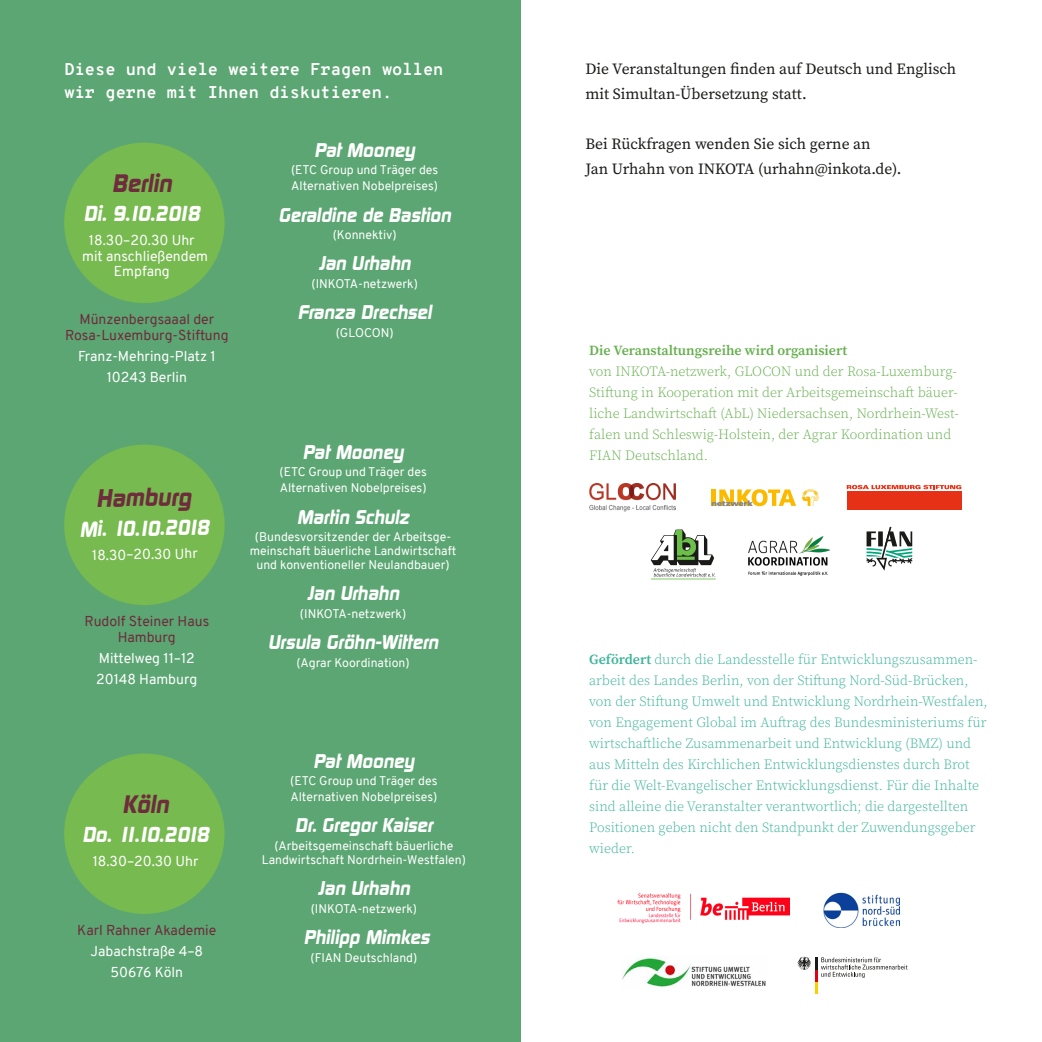
<style>
.page{position:relative;width:1042px;height:1042px;background:#fff}
.page>*{position:absolute;margin:0;border:0;box-sizing:border-box;transform-origin:0 0}
.t1{font:italic 800 24.5px "Digital Serial";color:#6e2c3d}
.t2{font:italic 800 21px "Digital Serial";letter-spacing:-.145em;color:#fff}
.t3{font:italic 800 19.25px "Digital Serial";color:#fff}
.t4{font:700 16.62px/22.8px "Overpass Mono";color:#fff}
.t5{font:15.58px/24.8px "Source Serif Pro";color:#1a1a18}
.t6{font:300 14px/21px "Source Serif Pro";color:#3cb49a}
.t7{font:300 14px/21px "Source Serif Pro";color:#65b04e}
.t8{font:14px/21px "Overpass";color:#fff;text-align:center}
.t9{font:14px/15.8px "Overpass";color:#6e2c3d;text-align:center}
.t10{font:600 14px "Source Serif Pro";color:#65b04e}
.t11{font:12.25px/15.8px "Overpass";color:#fff}
.s1{font-weight:600}
</style>
<div class="page">
<svg style="left:711px;top:489px;width:85px;height:17px"></svg>
<svg style="left:802px;top:489px;width:17px;height:17px"></svg>
<img style="left:589px;top:484px;width:87px;height:27px">
<svg style="left:847px;top:485px;width:114px;height:4px"></svg>
<div style="left:847px;top:491px;width:114px;height:19px;background:#e63117"></div>
<svg style="left:866px;top:527px;width:46px;height:44px"></svg>
<svg style="left:651px;top:529px;width:65px;height:50px"></svg>
<img style="left:748px;top:537px;width:81px;height:38px">
<img style="left:617px;top:893px;width:172px;height:31px">
<img style="left:823px;top:892px;width:76px;height:35px">
<svg style="left:797px;top:957px;width:110px;height:36px"></svg>
<img style="left:622px;top:957px;width:144px;height:30px">
<div style="left:0;top:0;width:521px;height:1042px;background:#5ca673"></div>
<svg style="left:64px;top:142px;width:161px;height:161px"></svg>
<svg style="left:64px;top:444px;width:161px;height:161px"></svg>
<svg style="left:64px;top:753px;width:161px;height:161px"></svg>
<p class="t4" style="left:64px;top:58px;width:380px">Diese und viele weitere Fragen wollen wir gerne mit Ihnen diskutieren.</p>
<h1 class="t1" style="left:112px;top:168px;width:61px">Berlin</h1>
<h2 class="t2" style="left:84px;top:201px;width:117px">Di. 9.10.2018</h2>
<p class="t8" style="left:82px;top:232px;width:127px;line-height:15.8px">18.30–20.30 Uhr mit anschließendem<br>Empfang</p>
<p class="t9" style="left:65px;top:312px;width:165px">Münzenbergsaaal der<br>Rosa-Luxemburg-Stiftung</p>
<p class="t8" style="left:78px;top:346px;width:139px">Franz-Mehring-Platz 1<br>10243 Berlin</p>
<h3 class="t3" style="left:314px;top:139px;width:102px">Pat Mooney</h3>
<p class="t11" style="left:291px;top:162px;width:149px">(ETC Group und Träger des<br>Alternativen Nobelpreises)</p>
<h3 class="t3" style="left:278px;top:203px;width:174px">Geraldine de Bastion</h3>
<p class="t11" style="left:333px;top:227px;width:65px">(Konnektiv)</p>
<h3 class="t3" style="left:319px;top:252px;width:93px">Jan Urhahn</h3>
<p class="t11" style="left:311px;top:276px;width:108px">(INKOTA-netzwerk)</p>
<h3 class="t3" style="left:298px;top:301px;width:135px">Franza Drechsel</h3>
<p class="t11" style="left:336px;top:325px;width:59px">(GLOCON)</p>
<h1 class="t1" style="left:96px;top:483px;width:96px;rotate:-1deg">Hamburg</h1>
<h2 class="t2" style="left:79px;top:516px;width:131px;rotate:-1deg">Mi. 10.10.2018</h2>
<p class="t8" style="left:92px;top:545px;width:107px;rotate:-1deg">18.30–20.30 Uhr</p>
<p class="t9" style="left:84px;top:614px;width:126px">Rudolf Steiner Haus<br>Hamburg</p>
<p class="t8" style="left:96px;top:648px;width:103px;text-align:left">Mittelweg 11–12<br>20148 Hamburg</p>
<h3 class="t3" style="left:303px;top:440px;width:102px">Pat Mooney</h3>
<p class="t11" style="left:279px;top:464px;width:149px">(ETC Group und Träger des<br>Alternativen Nobelpreises)</p>
<h3 class="t3" style="left:297px;top:505px;width:114px">Martin Schulz</h3>
<p class="t11" style="left:250px;top:530px;width:208px;line-height:14px;text-align:center">(Bundesvorsitzender der Arbeitsge&shy;meinschaft bäuerliche Landwirtschaft und konventioneller Neulandbauer)</p>
<h3 class="t3" style="left:307px;top:582px;width:93px">Jan Urhahn</h3>
<p class="t11" style="left:300px;top:606px;width:108px">(INKOTA-netzwerk)</p>
<h3 class="t3" style="left:268px;top:631px;width:172px">Ursula Gröhn-Wittern</h3>
<p class="t11" style="left:297px;top:655px;width:115px">(Agrar Koordination)</p>
<h1 class="t1" style="left:122px;top:789px;width:48px">Köln</h1>
<h2 class="t2" style="left:82px;top:822px;width:128px">Do. 11.10.2018</h2>
<p class="t8" style="left:93px;top:850px;width:107px">18.30–20.30 Uhr</p>
<p class="t9" style="left:77px;top:922px;width:141px">Karl Rahner Akademie</p>
<p class="t8" style="left:91px;top:941px;width:114px">Jabachstraße 4–8<br>50676 Köln</p>
<h3 class="t3" style="left:314px;top:749px;width:102px">Pat Mooney</h3>
<p class="t11" style="left:290px;top:773px;width:149px">(ETC Group und Träger des<br>Alternativen Nobelpreises)</p>
<h3 class="t3" style="left:295px;top:814px;width:139px">Dr. Gregor Kaiser</h3>
<p class="t11" style="left:262px;top:838px;width:205px;line-height:14px;text-align:center">(Arbeitsgemeinschaft bäuerliche<br>Landwirtschaft Nordrhein-Westfalen)</p>
<h3 class="t3" style="left:318px;top:877px;width:93px">Jan Urhahn</h3>
<p class="t11" style="left:311px;top:900px;width:108px">(INKOTA-netzwerk)</p>
<h3 class="t3" style="left:304px;top:925px;width:127px">Philipp Mimkes</h3>
<p class="t11" style="left:310px;top:949px;width:108px">(FIAN Deutschland)</p>
<p class="t5" style="left:585px;top:57px;width:372px">Die Veranstaltungen finden auf Deutsch und Englisch mit Simultan-Übersetzung statt.</p>
<p class="t5" style="left:585px;top:131px;width:317px">Bei Rückfragen wenden Sie sich gerne an<br>Jan Urhahn von INKOTA (urhahn@inkota.de).</p>
<p class="t10" style="left:589px;top:341px;width:260px">Die Veranstaltungsreihe wird organisiert</p>
<p class="t7" style="left:589px;top:361px;width:371px">von INKOTA-netzwerk, GLOCON und der Rosa-Luxemburg-Stiftung in Kooperation mit der Arbeitsgemeinschaft bäuer&shy;liche Landwirtschaft (AbL) Niedersachsen, Nordrhein-West&shy;falen und Schleswig-Holstein, der Agrar Koordination und FIAN Deutschland.</p>
<p class="t6" style="left:589px;top:648px;width:400px"><span class="s1">Gefördert</span> durch die Landesstelle für Entwicklungszusammen&shy;arbeit des Landes Berlin, von der Stiftung Nord-Süd-Brücken, von der Stiftung Umwelt und Entwicklung Nordrhein-Westfalen, von Engagement Global im Auftrag des Bundesministeriums für wirtschaftliche Zusammenarbeit und Entwicklung (BMZ) und aus Mitteln des Kirchlichen Entwicklungsdienstes durch Brot für die Welt-Evangelischer Entwicklungsdienst. Für die Inhalte sind alleine die Veranstalter verantwortlich; die dargestellten Positionen geben nicht den Standpunkt der Zuwendungsgeber wieder.</p>
</div>
